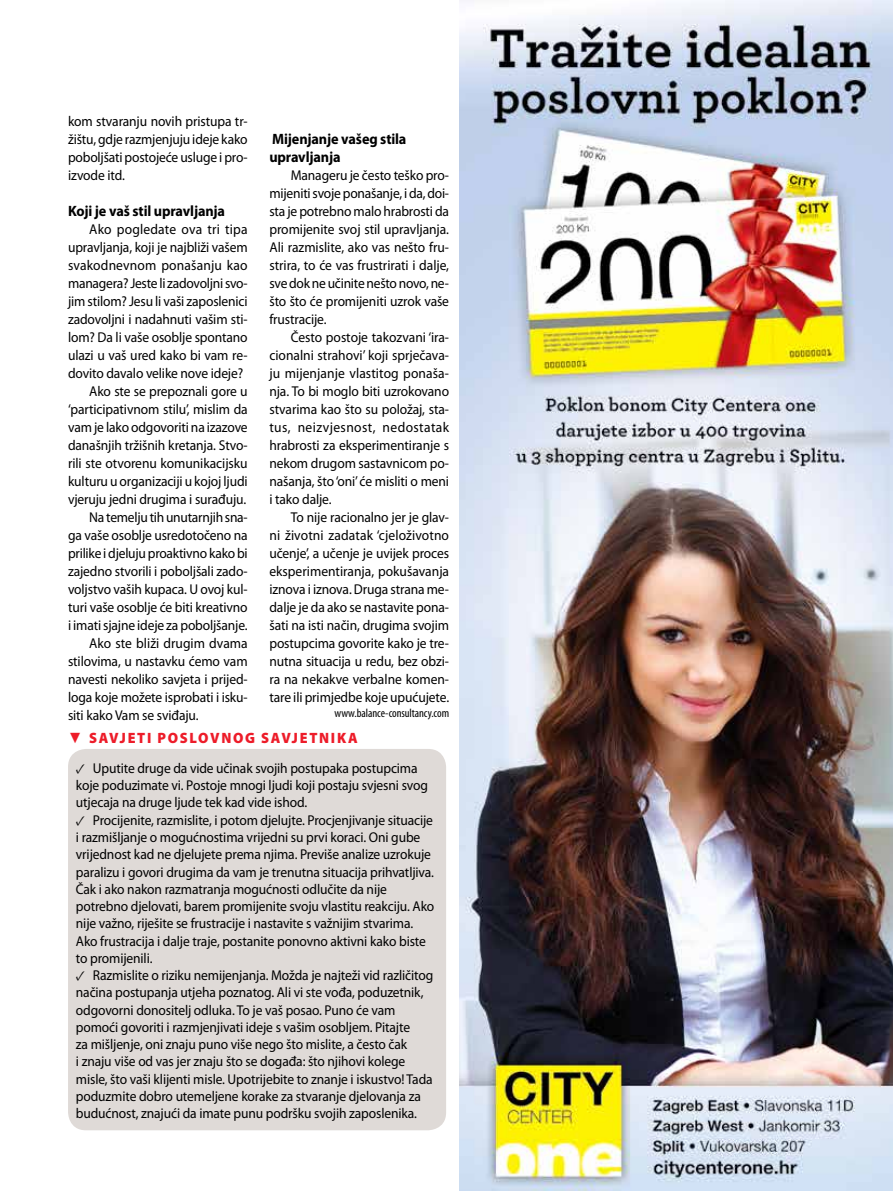
<style>
.page{position:relative;width:893px;height:1191px;background:#fff}
.page>*{position:absolute;margin:0;border:0;box-sizing:border-box;transform-origin:0 0}
.t1{font:700 15px/18px "Myriad Pro";letter-spacing:-.01em;color:#000;scale:.95 1}
.t2{font:900 15px "Myriad Pro";letter-spacing:.12em;color:#ed1c29;scale:.95 1}
.t3{font:14.25px/18px "Myriad Pro";letter-spacing:-.01em;color:#000;text-align:justify;scale:.95 1}
.t4{font:14.25px "Myriad Pro";letter-spacing:.01em;color:#000;scale:.95 1}
.t5{font:14.25px "Myriad Pro";letter-spacing:.015em;color:#000;scale:.95 1}
.t6{font:condensed 12px "Myriad Pro";letter-spacing:-.005em;color:#000}
.s1{font-family:"Arial";font-weight:400}
.s2{font-family:"Minion Pro"}
</style>
<div class="page">
<div style="left:68px;top:749px;width:378px;height:381px;background:#dfdad7;border-radius:18px"></div>
<img style="left:459px;top:0;width:434px;height:1191px">
<p class="t3" style="left:68px;top:112px;width:191px">kom stvaranju novih pristupa tr&shy;žištu, gdje razmjenjuju ideje kako poboljšati postojeće usluge i pro&shy;izvode itd.</p>
<p class="t1" style="left:68px;top:201px;width:167px">Koji je vaš stil upravljanja</p>
<p class="t5" style="left:89px;top:220px;width:168px">Ako pogledate ova tri tipa</p>
<p class="t3" style="left:68px;top:238px;width:191px">upravljanja, koji je najbliži vašem</p>
<p class="t4" style="left:68px;top:256px;width:191px">svakodnevnom ponašanju kao</p>
<p class="t3" style="left:68px;top:274px;width:191px">managera? Jeste li zadovoljni svo-</p>
<p class="t3" style="left:68px;top:292px;width:191px">jim stilom? Jesu li vaši zaposlenici</p>
<p class="t3" style="left:68px;top:310px;width:191px">zadovoljni i nadahnuti vašim sti-</p>
<p class="t3" style="left:68px;top:328px;width:191px">lom? Da li vaše osoblje spontano</p>
<p class="t3" style="left:68px;top:346px;width:191px">ulazi u vaš ured kako bi vam re-</p>
<p class="t3" style="left:68px;top:364px;width:186px">dovito davalo velike nove ideje?</p>
<p class="t3" style="left:89px;top:382px;width:168px">Ako ste se prepoznali gore u</p>
<p class="t3" style="left:68px;top:400px;width:191px">‘participativnom stilu’, mislim da</p>
<p class="t3" style="left:68px;top:418px;width:191px">vam je lako odgovoriti na izazove</p>
<p class="t3" style="left:68px;top:436px;width:191px">današnjih tržišnih kretanja. Stvo-</p>
<p class="t3" style="left:68px;top:454px;width:191px">rili ste otvorenu komunikacijsku</p>
<p class="t3" style="left:68px;top:472px;width:191px">kulturu u organizaciji u kojoj ljudi</p>
<p class="t3" style="left:68px;top:490px;width:189px">vjeruju jedni drugima i surađuju.</p>
<p class="t3" style="left:89px;top:508px;width:168px">Na temelju tih unutarnjih sna-</p>
<p class="t3" style="left:68px;top:526px;width:191px">ga vaše osoblje usredotočeno na</p>
<p class="t3" style="left:68px;top:544px;width:191px">prilike i djeluju proaktivno kako bi</p>
<p class="t3" style="left:68px;top:562px;width:191px">zajedno stvorili i poboljšali zado-</p>
<p class="t3" style="left:68px;top:580px;width:191px">voljstvo vaših kupaca. U ovoj kul-</p>
<p class="t3" style="left:68px;top:598px;width:191px">turi vaše osoblje će biti kreativno</p>
<p class="t3" style="left:68px;top:616px;width:191px">i imati sjajne ideje za poboljšanje.</p>
<p class="t3" style="left:89px;top:634px;width:168px">Ako ste bliži drugim dvama</p>
<p class="t3" style="left:68px;top:652px;width:191px">stilovima, u nastavku ćemo vam</p>
<p class="t3" style="left:68px;top:670px;width:191px">navesti nekoliko savjeta i prijed-</p>
<p class="t3" style="left:68px;top:688px;width:191px">loga koje možete isprobati i isku-</p>
<p class="t3" style="left:68px;top:706px;width:139px">siti kako Vam se sviđaju.</p>
<p class="t1" style="left:269px;top:129px;width:146px">Mijenjanje vašeg stila upravljanja</p>
<p class="t3" style="left:269px;top:166px;width:191px;text-indent:21px">Manageru je često teško pro&shy;mijeniti svoje ponašanje, i da, doi&shy;sta je potrebno malo hrabrosti da promijenite svoj stil upravljanja.<br>Ali razmislite, ako vas nešto fru&shy;strira, to će vas frustrirati i dalje, sve dok ne učinite nešto novo, ne&shy;što što će promijeniti uzrok vaše frustracije.</p>
<p class="t3" style="left:269px;top:328px;width:191px;text-indent:21px">Često postoje takozvani ‘ira&shy;cionalni strahovi’ koji sprječava&shy;ju mijenjanje vlastitog ponaša&shy;nja. To bi moglo biti uzrokovano stvarima kao što su položaj, sta&shy;tus, neizvjesnost, nedostatak hrabrosti za eksperimentiranje s nekom drugom sastavnicom po&shy;našanja, što ‘oni’ će misliti o meni i tako dalje.</p>
<p class="t3" style="left:269px;top:508px;width:191px;text-indent:21px">To nije racionalno jer je glav&shy;ni životni zadatak ‘cjeloživotno učenje’, a učenje je uvijek proces eksperimentiranja, pokušavanja iznova i iznova. Druga strana me&shy;dalje je da ako se nastavite pona&shy;šati na isti način, drugima svojim postupcima govorite kako je tre&shy;nutna situacija u redu, bez obzi&shy;ra na nekakve verbalne komen&shy;tare ili primjedbe koje upućujete.</p>
<p class="t6" style="left:334px;top:706px;width:116px">www.balance-consultancy.com</p>
<p class="t2" style="left:68px;top:727px;width:306px"><span class="s1">▼</span> SAVJETI POSLOVNOG SAVJETNIKA</p>
<p class="t3" style="left:76px;top:759px;width:372px;line-height:17.2px;text-align:left"><span class="s2">✓</span> Uputite druge da vide učinak svojih postupaka postupcima koje poduzimate vi. Postoje mnogi ljudi koji postaju svjesni svog utjecaja na druge ljude tek kad vide ishod.</p>
<p class="t3" style="left:76px;top:811px;width:379px;line-height:17.2px;text-align:left"><span class="s2">✓</span> Procijenite, razmislite, i potom djelujte. Procjenjivanje situacije i razmišljanje o mogućnostima vrijedni su prvi koraci. Oni gube vrijednost kad ne djelujete prema njima. Previše analize uzrokuje paralizu i govori drugima da vam je trenutna situacija prihvatljiva.<br>Čak i ako nakon razmatranja mogućnosti odlučite da nije potrebno djelovati, barem promijenite svoju vlastitu reakciju. Ako nije važno, riješite se frustracije i nastavite s važnijim stvarima.<br>Ako frustracija i dalje traje, postanite ponovno aktivni kako biste to promijenili.</p>
<p class="t3" style="left:76px;top:966px;width:378px;line-height:17.2px;text-align:left"><span class="s2">✓</span> Razmislite o riziku nemijenjanja. Možda je najteži vid različitog načina postupanja utjeha poznatog. Ali vi ste vođa, poduzetnik, odgovorni donositelj odluka. To je vaš posao. Puno će vam pomoći govoriti i razmjenjivati ideje s vašim osobljem. Pitajte<br>za mišljenje, oni znaju puno više nego što mislite, a često čak<br>i znaju više od vas jer znaju što se događa: što njihovi kolege misle, što vaši klijenti misle. Upotrijebite to znanje i iskustvo! Tada poduzmite dobro utemeljene korake za stvaranje djelovanja za budućnost, znajući da imate punu podršku svojih zaposlenika.</p>
</div>
